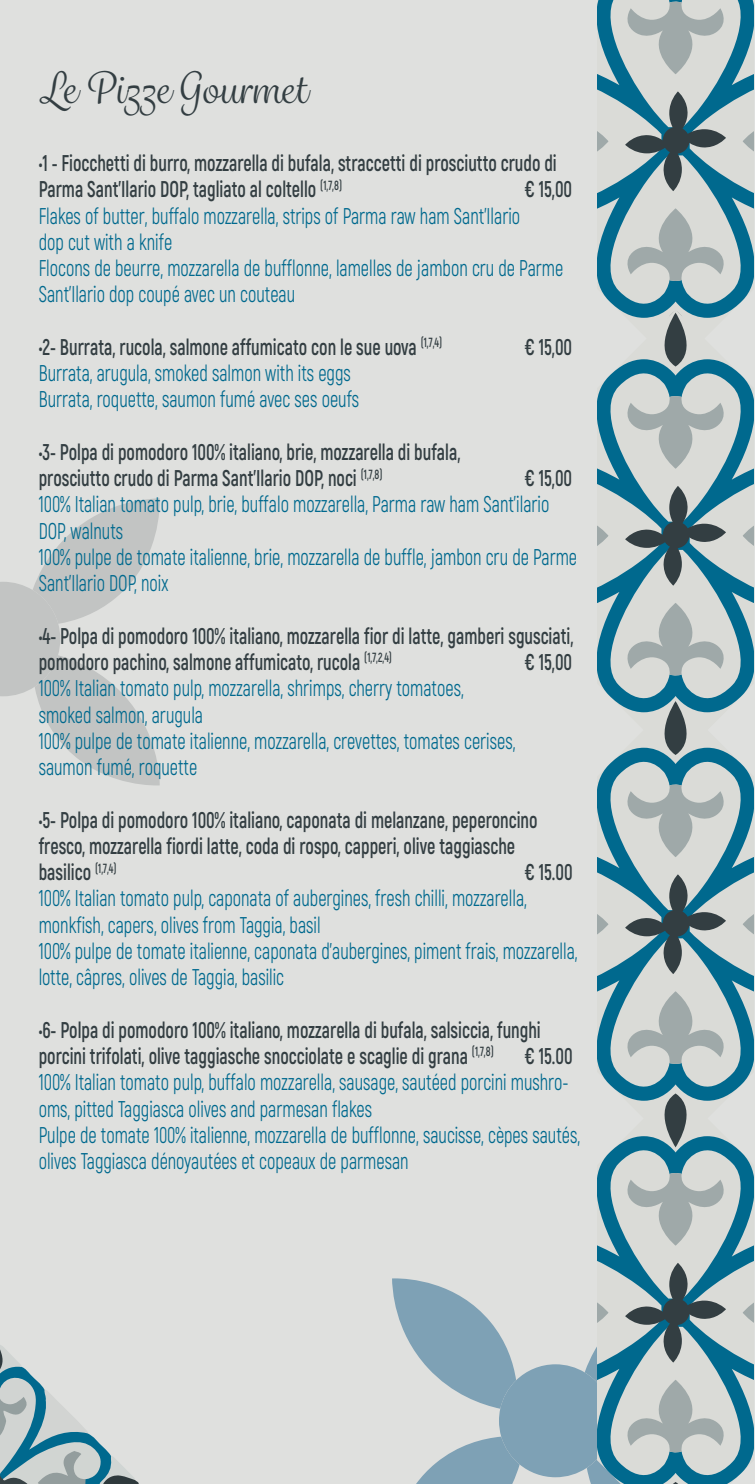
<style>
.page{position:relative;width:755px;height:1484px;background:#fff}
.page>*{position:absolute;margin:0;border:0;box-sizing:border-box;transform-origin:0 0}
.t1{font:42px "Grafolita Script";color:#333e42}
.t2{font:22.75px/26.2px "Akrobat";color:#00698e;scale:.8 1}
.t3{font:700 22.75px/26.2px "Akrobat";color:#333e42;scale:.8 1}
</style>
<div class="page">
<div style="left:0;top:0;width:754px;height:1483px;background:#dfe0de"></div>
<svg style="left:0;top:498px;width:160px;height:287px"></svg>
<svg style="left:0;top:1345px;width:139px;height:138px"></svg>
<svg style="left:597px;top:0;width:156px;height:310px"></svg>
<svg style="left:621px;top:1px;width:108px;height:73px"></svg>
<svg style="left:597px;top:87px;width:11px;height:108px"></svg>
<svg style="left:742px;top:87px;width:11px;height:108px"></svg>
<svg style="left:621px;top:208px;width:108px;height:74px"></svg>
<svg style="left:624px;top:91px;width:101px;height:100px"></svg>
<svg style="left:620px;top:310px;width:111px;height:8px"></svg>
<svg style="left:597px;top:359px;width:156px;height:339px"></svg>
<svg style="left:621px;top:395px;width:108px;height:73px"></svg>
<svg style="left:597px;top:481px;width:11px;height:109px"></svg>
<svg style="left:742px;top:481px;width:11px;height:109px"></svg>
<svg style="left:621px;top:603px;width:108px;height:73px"></svg>
<svg style="left:624px;top:486px;width:101px;height:99px"></svg>
<svg style="left:651px;top:310px;width:47px;height:56px"></svg>
<svg style="left:597px;top:1150px;width:156px;height:333px"></svg>
<svg style="left:621px;top:1171px;width:108px;height:74px"></svg>
<svg style="left:742px;top:1258px;width:11px;height:108px"></svg>
<svg style="left:392px;top:1258px;width:337px;height:225px"></svg>
<svg style="left:612px;top:698px;width:128px;height:452px"></svg>
<svg style="left:597px;top:746px;width:156px;height:355px"></svg>
<svg style="left:620px;top:783px;width:109px;height:74px"></svg>
<svg style="left:597px;top:870px;width:11px;height:108px"></svg>
<svg style="left:742px;top:870px;width:11px;height:108px"></svg>
<svg style="left:620px;top:991px;width:109px;height:73px"></svg>
<svg style="left:624px;top:874px;width:101px;height:100px"></svg>
<svg style="left:651px;top:1089px;width:47px;height:58px"></svg>
<svg style="left:651px;top:701px;width:47px;height:58px"></svg>
<h1 class="t1" style="left:39px;top:61px;width:269px">Le Pizze Gourmet</h1>
<p class="t3" style="left:39px;top:150px;width:648px">•1 - Fiocchetti di burro, mozzarella di bufala, straccetti di prosciutto crudo di<br>Parma Sant’Ilario DOP, tagliato al coltello <sup>(1,7,8)</sup></p>
<p class="t3" style="left:524px;top:176px;width:61px">€ 15,00</p>
<p class="t2" style="left:39px;top:202px;width:656px">Flakes of butter, buffalo mozzarella, strips of Parma raw ham Sant’Ilario<br>dop cut with a knife<br>Flocons de beurre, mozzarella de bufflonne, lamelles de jambon cru de Parme Sant’Ilario dop coupé avec un couteau</p>
<p class="t3" style="left:39px;top:334px;width:505px">•2- Burrata, rucola, salmone affumicato con le sue uova <sup>(1,7,4)</sup></p>
<p class="t3" style="left:524px;top:334px;width:61px">€ 15,00</p>
<p class="t2" style="left:39px;top:360px;width:402px">Burrata, arugula, smoked salmon with its eggs<br>Burrata, roquette, saumon fumé avec ses oeufs</p>
<p class="t3" style="left:39px;top:439px;width:528px">•3- Polpa di pomodoro 100% italiano, brie, mozzarella di bufala, prosciutto crudo di Parma Sant’Ilario DOP, noci <sup>(1,7,8)</sup></p>
<p class="t3" style="left:524px;top:465px;width:61px">€ 15,00</p>
<p class="t2" style="left:39px;top:491px;width:674px">100% Italian tomato pulp, brie, buffalo mozzarella, Parma raw ham Sant’ilario DOP, walnuts<br>100% pulpe de tomate italienne, brie, mozzarella de buffle, jambon cru de Parme Sant’Ilario DOP, noix</p>
<p class="t3" style="left:39px;top:622px;width:669px">•4- Polpa di pomodoro 100% italiano, mozzarella fior di latte, gamberi sgusciati, pomodoro pachino, salmone affumicato, rucola <sup>(1,7,2,4)</sup></p>
<p class="t3" style="left:524px;top:649px;width:61px">€ 15,00</p>
<p class="t2" style="left:39px;top:675px;width:597px">100% Italian tomato pulp, mozzarella, shrimps, cherry tomatoes, smoked salmon, arugula<br>100% pulpe de tomate italienne, mozzarella, crevettes, tomates cerises, saumon fumé, roquette</p>
<p class="t3" style="left:39px;top:806px;width:624px">•5- Polpa di pomodoro 100% italiano, caponata di melanzane, peperoncino fresco, mozzarella fiordi latte, coda di rospo, capperi, olive taggiasche basilico <sup>(1,7,4)</sup></p>
<p class="t3" style="left:524px;top:859px;width:61px">€ 15.00</p>
<p class="t2" style="left:39px;top:885px;width:674px">100% Italian tomato pulp, caponata of aubergines, fresh chilli, mozzarella, monkfish, capers, olives from Taggia, basil<br>100% pulpe de tomate italienne, caponata d'aubergines, piment frais, mozzarella, lotte, câpres, olives de Taggia, basilic</p>
<p class="t3" style="left:39px;top:1016px;width:628px">•6- Polpa di pomodoro 100% italiano, mozzarella di bufala, salsiccia, funghi porcini trifolati, olive taggiasche snocciolate e scaglie di grana <sup>(1,7,8)</sup></p>
<p class="t3" style="left:524px;top:1042px;width:61px">€ 15.00</p>
<p class="t2" style="left:39px;top:1069px;width:677px">100% Italian tomato pulp, buffalo mozzarella, sausage, sautéed porcini mushro&shy;oms, pitted Taggiasca olives and parmesan flakes<br>Pulpe de tomate 100% italienne, mozzarella de bufflonne, saucisse, cèpes sautés, olives Taggiasca dénoyautées et copeaux de parmesan</p>
</div>
